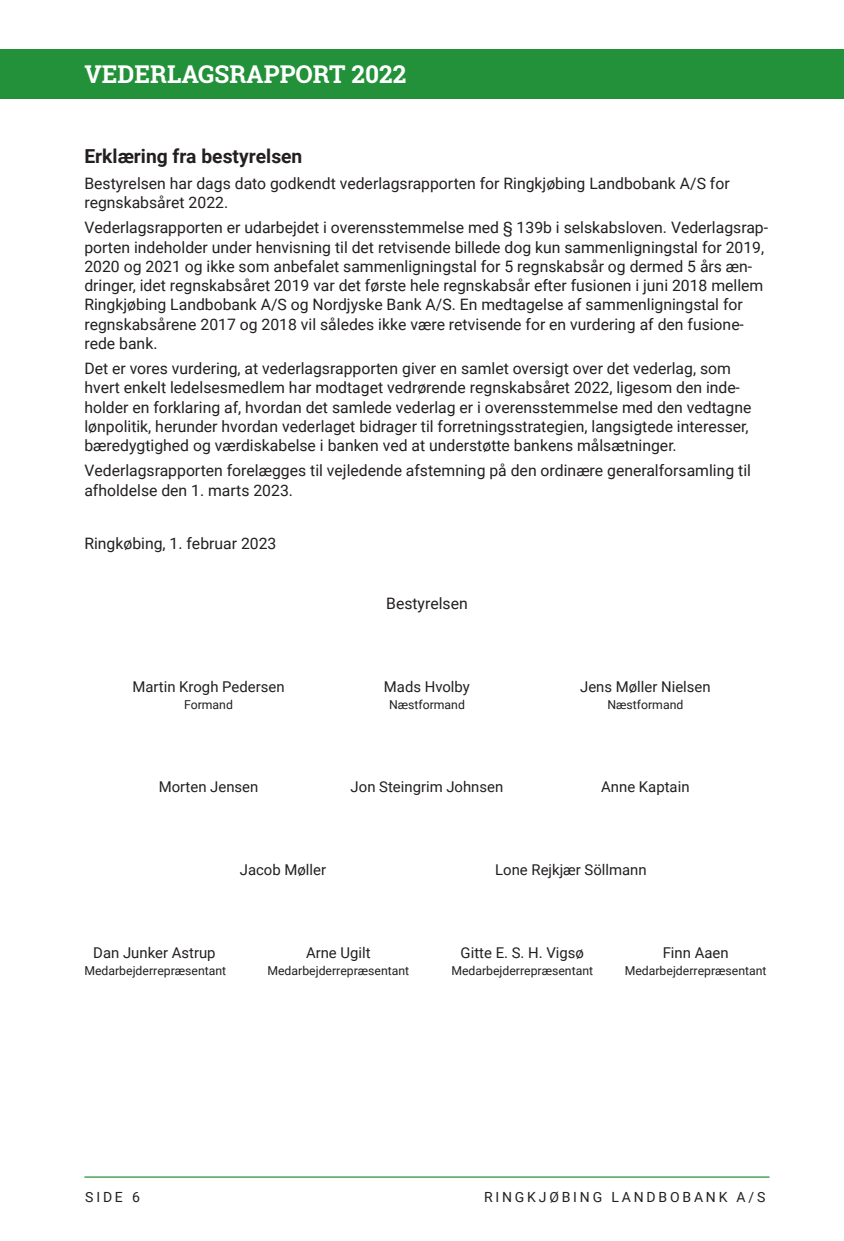
<style>
.page{position:relative;width:844px;height:1241px;background:#fff}
.page>*{position:absolute;margin:0;border:0;box-sizing:border-box;transform-origin:0 0}
.t1{font:700 24.5px "Roboto Slab";color:#fff}
.t2{font:700 19.25px "Roboto";color:#231f20}
.t3{font:15.75px/19.2px "Roboto";color:#231f20}
.t4{font:14.88px "Roboto";color:#231f20}
.t5{font:14px "Roboto";letter-spacing:.2em;color:#231f20}
.t6{font:12.25px "Roboto";color:#231f20}
</style>
<div class="page">
<hr style="left:84px;top:1176px;width:685px;height:1px;background:#23913a">
<div style="left:0;top:50px;width:843px;height:49px;background:#23913a"></div>
<h1 class="t1" style="left:84px;top:57px;width:323px">VEDERLAGSRAPPORT 2022</h1>
<p class="t2" style="left:84px;top:142px;width:219px">Erklæring fra bestyrelsen</p>
<p class="t3" style="left:84px;top:173px;width:646px">Bestyrelsen har dags dato godkendt vederlagsrapporten for Ringkjøbing Landbobank A/S for regnskabsåret 2022.</p>
<p class="t3" style="left:84px;top:217px;width:685px">Vederlagsrapporten er udarbejdet i overensstemmelse med § 139b i selskabsloven. Vederlagsrap&shy;porten indeholder under henvisning til det retvisende billede dog kun sammenligningstal for 2019, 2020 og 2021 og ikke som anbefalet sammenligningstal for 5 regnskabsår og dermed 5 års æn&shy;dringer, idet regnskabsåret 2019 var det første hele regnskabsår efter fusionen i juni 2018 mellem Ringkjøbing Landbobank A/S og Nordjyske Bank A/S. En medtagelse af sammenligningstal for regnskabsårene 2017 og 2018 vil således ikke være retvisende for en vurdering af den fusione&shy;rede bank.</p>
<p class="t3" style="left:84px;top:358px;width:668px">Det er vores vurdering, at vederlagsrapporten giver en samlet oversigt over det vederlag, som hvert enkelt ledelsesmedlem har modtaget vedrørende regnskabsåret 2022, ligesom den inde&shy;holder en forklaring af, hvordan det samlede vederlag er i overensstemmelse med den vedtagne lønpolitik, herunder hvordan vederlaget bidrager til forretningsstrategien, langsigtede interesser, bæredygtighed og værdiskabelse i banken ved at understøtte bankens målsætninger.</p>
<p class="t3" style="left:84px;top:460px;width:668px">Vederlagsrapporten forelægges til vejledende afstemning på den ordinære generalforsamling til afholdelse den 1. marts 2023.</p>
<p class="t3" style="left:84px;top:533px;width:193px">Ringkøbing, 1. februar 2023</p>
<p class="t3" style="left:386px;top:592px;width:83px">Bestyrelsen</p>
<p class="t4" style="left:132px;top:675px;width:154px">Martin Krogh Pedersen</p>
<p class="t4" style="left:384px;top:675px;width:87px">Mads Hvolby</p>
<p class="t4" style="left:580px;top:675px;width:132px">Jens Møller Nielsen</p>
<p class="t6" style="left:184px;top:696px;width:50px">Formand</p>
<p class="t6" style="left:389px;top:696px;width:77px">Næstformand</p>
<p class="t6" style="left:607px;top:696px;width:77px">Næstformand</p>
<p class="t4" style="left:159px;top:776px;width:101px">Morten Jensen</p>
<p class="t4" style="left:350px;top:776px;width:154px">Jon Steingrim Johnsen</p>
<p class="t4" style="left:601px;top:776px;width:90px">Anne Kaptain</p>
<p class="t4" style="left:240px;top:859px;width:88px">Jacob Møller</p>
<p class="t4" style="left:495px;top:859px;width:153px">Lone Rejkjær Söllmann</p>
<p class="t4" style="left:93px;top:941px;width:124px">Dan Junker Astrup</p>
<p class="t4" style="left:306px;top:941px;width:66px">Arne Ugilt</p>
<p class="t4" style="left:460px;top:941px;width:125px">Gitte E. S. H. Vigsø</p>
<p class="t4" style="left:662px;top:941px;width:67px">Finn Aaen</p>
<p class="t6" style="left:84px;top:962px;width:143px">Medarbejderrepræsentant</p>
<p class="t6" style="left:267px;top:962px;width:143px">Medarbejderrepræsentant</p>
<p class="t6" style="left:451px;top:962px;width:143px">Medarbejderrepræsentant</p>
<p class="t6" style="left:624px;top:962px;width:143px">Medarbejderrepræsentant</p>
<p class="t5" style="left:85px;top:1186px;width:56px">SIDE 6</p>
<p class="t5" style="left:484px;top:1186px;width:283px">RINGKJØBING LANDBOBANK A/S</p>
</div>
